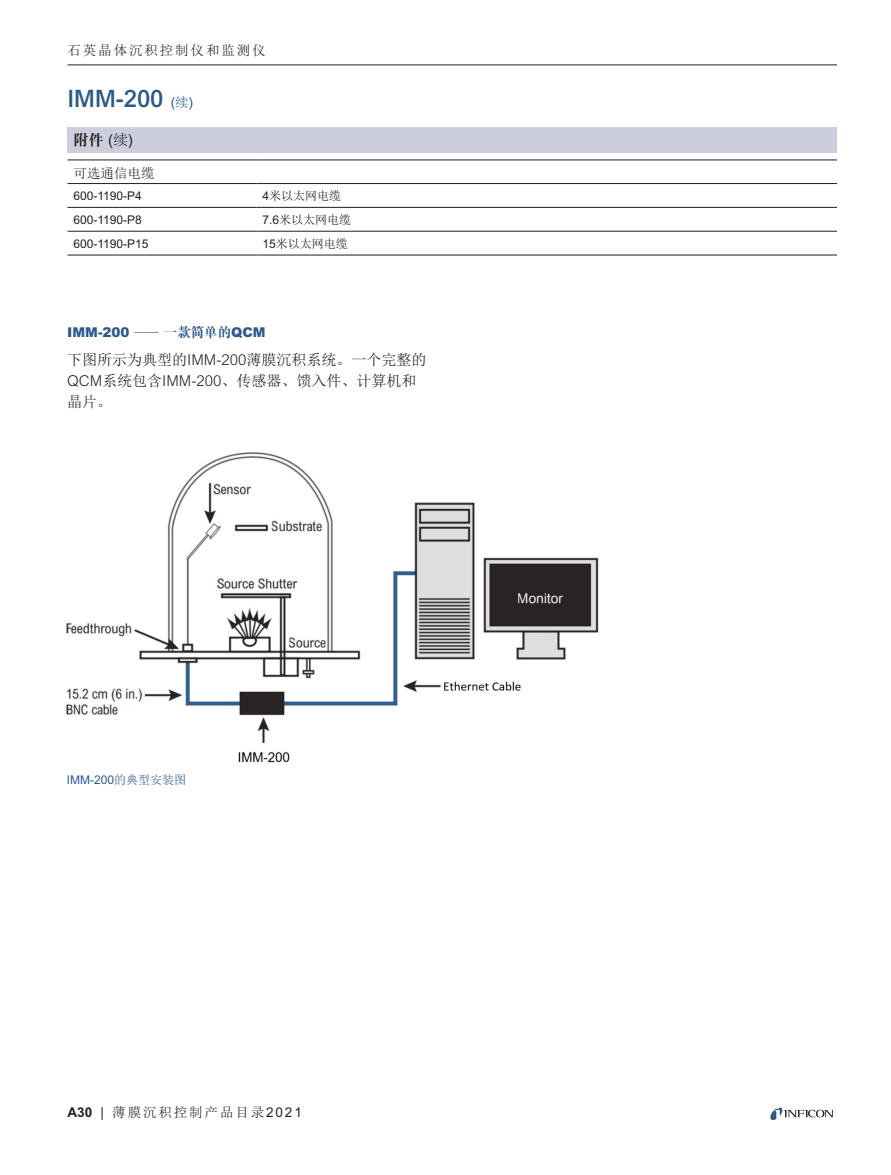
<style>
.page{position:relative;width:891px;height:1175px;background:#fff}
.page>*{position:absolute;margin:0;border:0;box-sizing:border-box;transform-origin:0 0}
.subhead_16{font:500 24px "Arial MT Std";color:#2b598a}
.COPY{font:15px/21px "Sim Sun";color:#231f20}
.CHART__subhead{font:15px "FZDBSJW GB1 0";color:#231f20}
.Chart__Subhead{font:13.5px "Sim Sun";letter-spacing:.14em;color:#231f20}
.SUBHEAD__in_copy{font:900 13.5px "Arial MT Std";color:#2b598a}
.Chart__Body{font:12px "Arial MT Std";color:#231f20}
.Chart__Body-2{font:12px "Sim Sun";color:#231f20}
.t1{font:12px "Arial MT Std";color:#2b598a}
.s1{font-weight:400;font-size:13.5px}
.s2{font-family:"Sim Sun";font-weight:400;font-size:13.5px}
.s3{font-family:"Arial MT Std"}
.s4{font-family:"Sim Sun"}
.s5{font-family:"FZDBSJW GB1 0";font-weight:400}
.s6{font-family:"Arial MT Std";font-weight:300}
.s7{font-family:"Arial MT Std";font-weight:700}
</style>
<div class="page">
<hr style="left:68px;top:64px;width:769px;height:1px;background:#231f20">
<svg style="left:770px;top:1107px;width:63px;height:13px"></svg>
<img style="left:65px;top:452px;width:534px;height:311px">
<div style="left:68px;top:127px;width:769px;height:25px;background:#cdcedd"></div>
<hr style="left:68px;top:160px;width:189px;height:1px;background:#231f20">
<hr style="left:257px;top:160px;width:580px;height:1px;background:#231f20">
<hr style="left:68px;top:183px;width:189px;height:1px;background:#231f20">
<hr style="left:257px;top:183px;width:580px;height:1px;background:#231f20">
<hr style="left:68px;top:207px;width:189px;height:1px;background:#231f20">
<hr style="left:257px;top:207px;width:580px;height:1px;background:#231f20">
<hr style="left:68px;top:231px;width:189px;height:1px;background:#231f20">
<hr style="left:257px;top:231px;width:580px;height:1px;background:#231f20">
<hr style="left:68px;top:255px;width:189px;height:1px;background:#231f20">
<hr style="left:257px;top:255px;width:580px;height:1px;background:#231f20">
<p class="Chart__Subhead" style="left:68px;top:43px;width:200px">石英晶体沉积控制仪和监测仪</p>
<p class="subhead_16" style="left:68px;top:85px;width:127px">IMM-200 <span class="s1">(</span><span class="s2">续</span><span class="s1">)</span></p>
<p class="CHART__subhead" style="left:74px;top:131px;width:61px">附件 <span class="s3">(</span><span class="s4">续</span><span class="s3">)</span></p>
<p class="Chart__Subhead" style="left:74px;top:166px;width:82px">可选通信电缆</p>
<p class="Chart__Body" style="left:74px;top:189px;width:70px">600-1190-P4</p>
<p class="Chart__Body-2" style="left:263px;top:189px;width:80px"><span class="s3">4</span>米以太网电缆</p>
<p class="Chart__Body" style="left:74px;top:213px;width:70px">600-1190-P8</p>
<p class="Chart__Body-2" style="left:263px;top:213px;width:90px"><span class="s3">7.6</span>米以太网电缆</p>
<p class="Chart__Body" style="left:74px;top:236px;width:77px">600-1190-P15</p>
<p class="Chart__Body-2" style="left:263px;top:237px;width:87px"><span class="s3">15</span>米以太网电缆</p>
<p class="SUBHEAD__in_copy" style="left:67px;top:324px;width:200px">IMM-200 <span class="s5">— 一款简单的</span>QCM</p>
<p class="COPY" style="left:67px;top:349px;width:361px">下图所示为典型的<span class="s6">IMM-200</span>薄膜沉积系统。一个完整的<br><span class="s6">QCM</span>系统包含<span class="s6">IMM-200</span>、传感器、馈入件、计算机和晶片。</p>
<p class="t1" style="left:67px;top:772px;width:121px">IMM-200<span class="s4">的典型安装图</span></p>
<p class="Chart__Subhead" style="left:68px;top:1105px;width:236px"><span class="s7">A30</span> <span class="s3">|</span> 薄膜沉积控制产品目录<span class="s3">2021</span></p>
</div>
